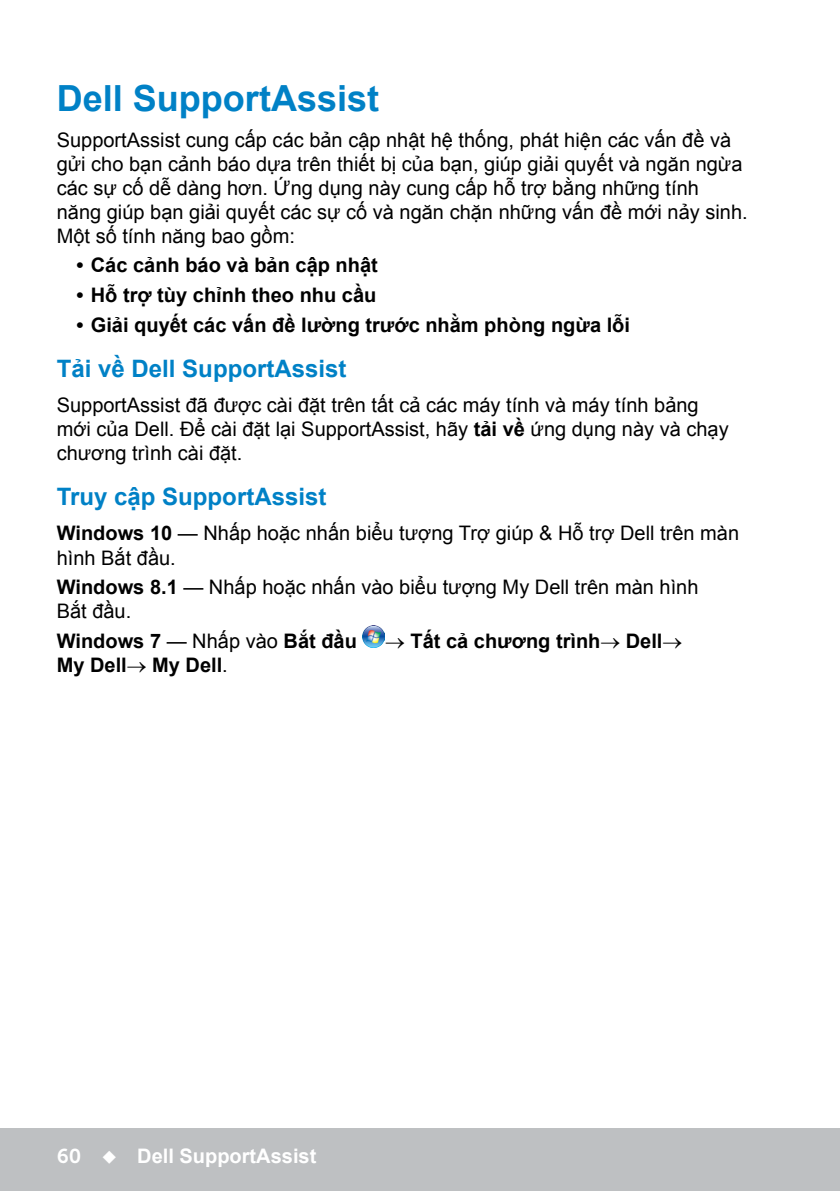
<style>
.page{position:relative;width:840px;height:1191px;background:#fff}
.page>*{position:absolute;margin:0;border:0;box-sizing:border-box;transform-origin:0 0}
.Head1{font:700 36px "Arial";color:#0081c6}
.Head2{font:700 24px "Arial";color:#0081c6}
.Paragraph{font:20px/24px "Arial";color:#000}
.Table_Paragraph{font:700 20px "Arial";color:#000}
.Page_No_L{font:700 20px "Arial";color:#fff}
.s1{font-weight:700}
.s2{font-weight:400}
.s3{font-family:"Museo Sans For Dell 700";font-weight:400}
</style>
<div class="page">
<div style="left:0;top:1128px;width:839px;height:63px;background:#bec0c2"></div>
<img style="left:362px;top:625px;width:22px;height:23px">
<p class="Head1" style="left:57px;top:75px;width:324px">Dell SupportAssist</p>
<p class="Paragraph" style="left:57px;top:128px;width:692px">SupportAssist cung cấp các bản cập nhật hệ thống, phát hiện các vấn đề và gửi cho bạn cảnh báo dựa trên thiết bị của bạn, giúp giải quyết và ngăn ngừa các sự cố dễ dàng hơn. Ứng dụng này cung cấp hỗ trợ bằng những tính năng giúp bạn giải quyết các sự cố và ngăn chặn những vấn đề mới nảy sinh.<br>Một số tính năng bao gồm:</p>
<p class="Table_Paragraph" style="left:77px;top:252px;width:302px">• Các cảnh báo và bản cập nhật</p>
<p class="Table_Paragraph" style="left:77px;top:282px;width:301px">• Hỗ trợ tùy chỉnh theo nhu cầu</p>
<p class="Table_Paragraph" style="left:77px;top:311px;width:554px">• Giải quyết các vấn đề lường trước nhằm phòng ngừa lỗi</p>
<p class="Head2" style="left:57px;top:352px;width:291px">Tải về Dell SupportAssist</p>
<p class="Paragraph" style="left:57px;top:393px;width:673px">SupportAssist đã được cài đặt trên tất cả các máy tính và máy tính bảng mới của Dell. Để cài đặt lại SupportAssist, hãy <span class="s1">tải về</span> ứng dụng này và chạy chương trình cài đặt.</p>
<p class="Head2" style="left:57px;top:481px;width:271px">Truy cập SupportAssist</p>
<p class="Paragraph" style="left:57px;top:521px;width:683px"><span class="s1">Windows 10</span> — Nhấp hoặc nhấn biểu tượng Trợ giúp &amp; Hỗ trợ Dell trên màn hình Bắt đầu.</p>
<p class="Paragraph" style="left:57px;top:575px;width:643px"><span class="s1">Windows 8.1</span> — Nhấp hoặc nhấn vào biểu tượng My Dell trên màn hình<br>Bắt đầu.</p>
<p class="Table_Paragraph" style="left:57px;top:627px;width:301px">Windows 7 <span class="s2">— Nhấp vào</span> Bắt đầu</p>
<p class="Table_Paragraph" style="left:385px;top:627px;width:298px">→ Tất cả chương trình→ Dell→</p>
<p class="Table_Paragraph" style="left:57px;top:651px;width:172px">My Dell→ My Dell<span class="s2">.</span></p>
<p class="Page_No_L" style="left:57px;top:1142px;width:261px"><span class="s3">60</span> ◆ Dell SupportAssist</p>
</div>
